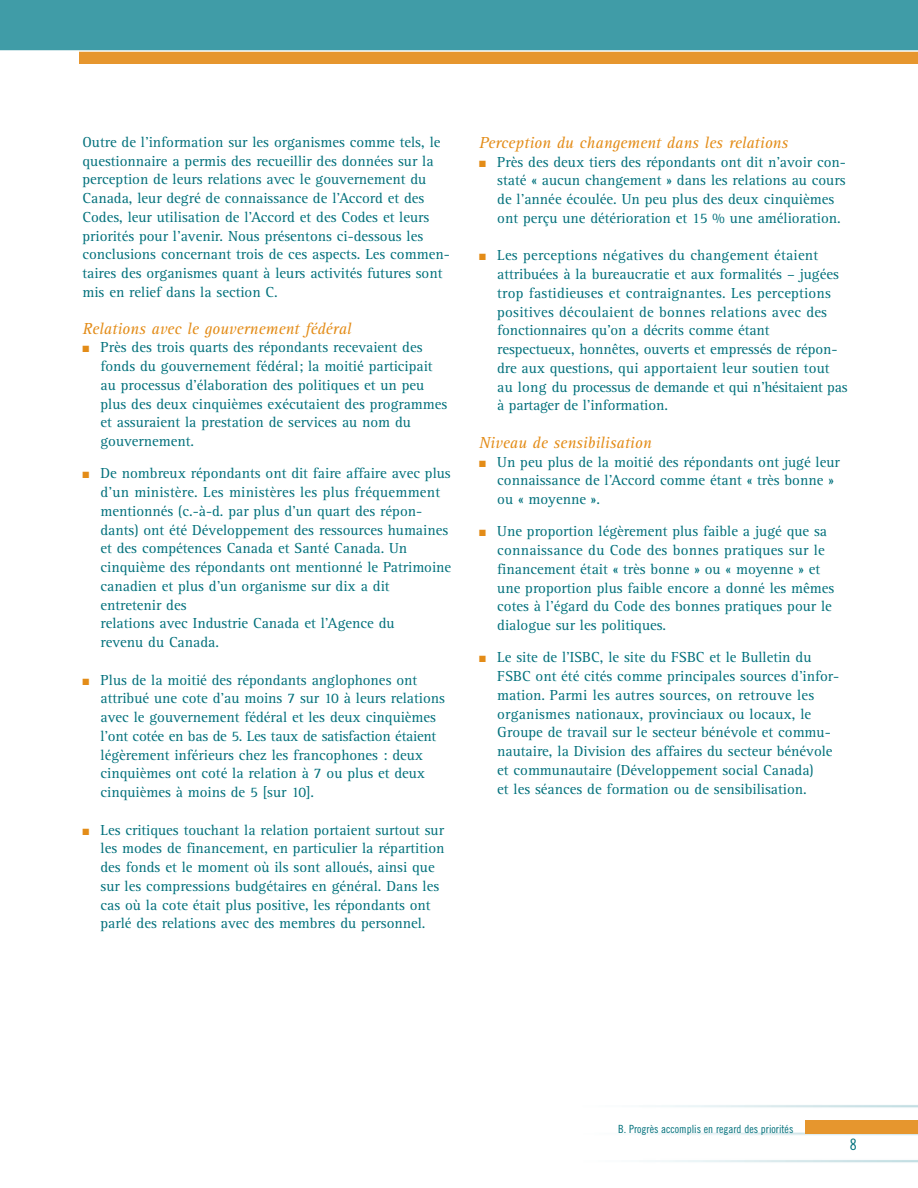
<style>
.page{position:relative;width:918px;height:1188px;background:#fff}
.page>*{position:absolute;margin:0;border:0;box-sizing:border-box;transform-origin:0 0}
.t1{font:italic 16.5px "Rotis Serif";color:#e38c18}
.t2{font:15.75px "Trade Gothic Cond Eighteen";color:#00707b}
.t3{font:15px/18.8px "Rotis Serif";color:#00707b}
.t4{font:11.25px "Trade Gothic Cond Eighteen";color:#00707b}
.s1{color:#e38c18}
</style>
<div class="page">
<img style="left:640px;top:1105px;width:278px;height:58px">
<div style="left:805px;top:1120px;width:113px;height:13px;background:#e6962e"></div>
<div style="left:80px;top:47px;width:838px;height:17px;background:#e6962e"></div>
<div style="left:0;top:0;width:918px;height:50px;background:#409ca7"></div>
<hr style="left:0;top:50px;width:918px;height:2px;background:#fff">
<p class="t3" style="left:82px;top:134px;width:369px">Outre de l’information sur les organismes comme tels, le questionnaire a permis des recueillir des données sur la perception de leurs relations avec le gouvernement du Canada, leur degré de connaissance de l’Accord et des Codes, leur utilisation de l’Accord et des Codes et leurs priorités pour l’avenir. Nous présentons ci-dessous les conclusions concernant trois de ces aspects. Les commen&shy;taires des organismes quant à leurs activités futures sont mis en relief dans la section C.</p>
<p class="t1" style="left:82px;top:322px;width:271px">Relations avec le gouvernement fédéral</p>
<p class="t3" style="left:101px;top:339px;width:348px;text-indent:-18px"><span class="s1">■</span> Près des trois quarts des répondants recevaient des fonds du gouvernement fédéral; la moitié participait au processus d’élaboration des politiques et un peu plus des deux cinquièmes exécutaient des programmes et assuraient la prestation de services au nom du gouvernement.</p>
<p class="t3" style="left:101px;top:465px;width:352px;text-indent:-18px"><span class="s1">■</span> De nombreux répondants ont dit faire affaire avec plus d’un ministère. Les ministères les plus fréquemment mentionnés (c.-à-d. par plus d’un quart des répon&shy;dants) ont été Développement des ressources humaines et des compétences Canada et Santé Canada. Un cinquième des répondants ont mentionné le Patrimoine canadien et plus d’un organisme sur dix a dit entretenir des<br>relations avec Industrie Canada et l’Agence du<br>revenu du Canada.</p>
<p class="t3" style="left:101px;top:672px;width:346px;text-indent:-18px"><span class="s1">■</span> Plus de la moitié des répondants anglophones ont attribué une cote d’au moins 7 sur 10 à leurs relations avec le gouvernement fédéral et les deux cinquièmes l’ont cotée en bas de 5. Les taux de satisfaction étaient légèrement inférieurs chez les francophones : deux cinquièmes ont coté la relation à 7 ou plus et deux cinquièmes à moins de 5 [sur 10].</p>
<p class="t3" style="left:101px;top:822px;width:345px;text-indent:-18px"><span class="s1">■</span> Les critiques touchant la relation portaient surtout sur les modes de financement, en particulier la répartition des fonds et le moment où ils sont alloués, ainsi que sur les compressions budgétaires en général. Dans les cas où la cote était plus positive, les répondants ont parlé des relations avec des membres du personnel.</p>
<p class="t1" style="left:479px;top:136px;width:310px">Perception du changement dans les relations</p>
<p class="t3" style="left:497px;top:154px;width:350px;text-indent:-18px"><span class="s1">■</span> Près des deux tiers des répondants ont dit n’avoir con&shy;staté « aucun changement » dans les relations au cours de l’année écoulée. Un peu plus des deux cinquièmes ont perçu une détérioration et 15 % une amélioration.</p>
<p class="t3" style="left:497px;top:247px;width:352px;text-indent:-18px"><span class="s1">■</span> Les perceptions négatives du changement étaient attribuées à la bureaucratie et aux formalités – jugées trop fastidieuses et contraignantes. Les perceptions positives découlaient de bonnes relations avec des fonctionnaires qu’on a décrits comme étant respectueux, honnêtes, ouverts et empressés de répon&shy;dre aux questions, qui apportaient leur soutien tout au long du processus de demande et qui n’hésitaient pas à partager de l’information.</p>
<p class="t1" style="left:479px;top:436px;width:174px">Niveau de sensibilisation</p>
<p class="t3" style="left:497px;top:454px;width:344px;text-indent:-18px"><span class="s1">■</span> Un peu plus de la moitié des répondants ont jugé leur connaissance de l’Accord comme étant « très bonne » ou « moyenne ».</p>
<p class="t3" style="left:497px;top:523px;width:339px;text-indent:-18px"><span class="s1">■</span> Une proportion légèrement plus faible a jugé que sa connaissance du Code des bonnes pratiques sur le financement était « très bonne » ou « moyenne » et une proportion plus faible encore a donné les mêmes cotes à l’égard du Code des bonnes pratiques pour le dialogue sur les politiques.</p>
<p class="t3" style="left:497px;top:649px;width:344px;text-indent:-18px"><span class="s1">■</span> Le site de l’ISBC, le site du FSBC et le Bulletin du FSBC ont été cités comme principales sources d’infor&shy;mation. Parmi les autres sources, on retrouve les organismes nationaux, provinciaux ou locaux, le Groupe de travail sur le secteur bénévole et commu&shy;nautaire, la Division des affaires du secteur bénévole et communautaire (Développement social Canada)<br>et les séances de formation ou de sensibilisation.</p>
<p class="t4" style="left:618px;top:1125px;width:177px">B. Progrès accomplis en regard des priorités</p>
<p class="t2" style="left:850px;top:1138px;width:8px">8</p>
</div>
